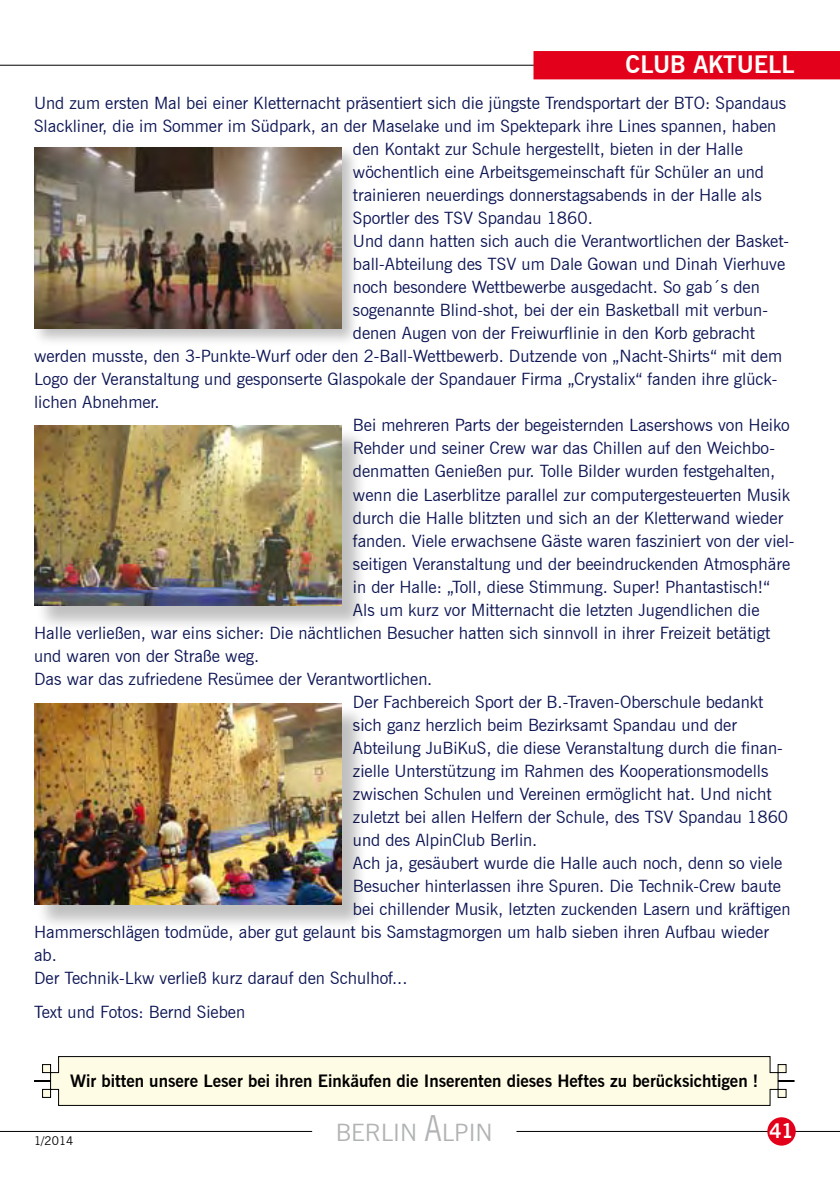
<style>
.page{position:relative;width:840px;height:1191px;background:#fff}
.page>*{position:absolute;margin:0;border:0;box-sizing:border-box;transform-origin:0 0}
.t1{font:24px "News Gothic BT";color:#b1b3b4}
.t2{font:700 24px "News Gothic BT";color:#fffffd}
.t3{font:700 20px "News Gothic BT";color:#fffffd}
.t4{font:17px "News Gothic BT";color:#0e1654}
.t5{font:700 17px "News Gothic BT";color:#000}
.t6{font:12px "News Gothic BT";color:#000}
.s1{font-size:36px}
</style>
<div class="page">
<hr style="left:0;top:65px;width:788px;height:1px;background:#000">
<div style="left:533px;top:51px;width:306px;height:28px;background:#e2001a"></div>
<hr style="left:516px;top:1131px;width:323px;height:1px;background:#000">
<div style="left:767px;top:1118px;width:27px;height:26px;background:#e2001a;border-radius:50%"></div>
<div style="left:766px;top:1117px;width:29px;height:28px;border:2px solid #e2001a;border-radius:50%"></div>
<hr style="left:0;top:1131px;width:312px;height:1px;background:#000">
<div style="left:31px;top:144px;width:337px;height:211px;background:#000;opacity:.25"></div>
<img style="left:34px;top:147px;width:307px;height:181px">
<div style="left:35px;top:427px;width:341px;height:213px;background:#000;opacity:.25"></div>
<img style="left:34px;top:425px;width:307px;height:180px">
<div style="left:35px;top:704px;width:341px;height:234px;background:#000;opacity:.25"></div>
<img style="left:34px;top:703px;width:307px;height:201px">
<svg style="left:34px;top:1056px;width:760px;height:50px"></svg>
<h1 class="t2" style="left:625px;top:50px;width:170px">CLUB AKTUELL</h1>
<p class="t4" style="left:34px;top:93px;width:753px">Und zum ersten Mal bei einer Kletternacht präsentiert sich die jüngste Trendsportart der BTO: Spandaus</p>
<p class="t4" style="left:34px;top:116px;width:743px">Slackliner, die im Sommer im Südpark, an der Maselake und im Spektepark ihre Lines spannen, haben</p>
<p class="t4" style="left:353px;top:139px;width:391px">den Kontakt zur Schule hergestellt, bieten in der Halle</p>
<p class="t4" style="left:353px;top:162px;width:412px">wöchentlich eine Arbeitsgemeinschaft für Schüler an und</p>
<p class="t4" style="left:353px;top:185px;width:410px">trainieren neuerdings donnerstagsabends in der Halle als</p>
<p class="t4" style="left:353px;top:208px;width:241px">Sportler des TSV Spandau 1860.</p>
<p class="t4" style="left:353px;top:231px;width:437px">Und dann hatten sich auch die Verantwortlichen der Basket-</p>
<p class="t4" style="left:353px;top:254px;width:433px">ball-Abteilung des TSV um Dale Gowan und Dinah Vierhuve</p>
<p class="t4" style="left:353px;top:277px;width:408px">noch besondere Wettbewerbe ausgedacht. So gab´s den</p>
<p class="t4" style="left:353px;top:300px;width:416px">sogenannte Blind-shot, bei der ein Basketball mit verbun-</p>
<p class="t4" style="left:353px;top:323px;width:403px">denen Augen von der Freiwurflinie in den Korb gebracht</p>
<p class="t4" style="left:34px;top:346px;width:749px">werden musste, den 3-Punkte-Wurf oder den 2-Ball-Wettbewerb. Dutzende von „Nacht-Shirts“ mit dem</p>
<p class="t4" style="left:34px;top:369px;width:744px">Logo der Veranstaltung und gesponserte Glaspokale der Spandauer Firma „Crystalix“ fanden ihre glück-</p>
<p class="t4" style="left:34px;top:392px;width:127px">lichen Abnehmer.</p>
<p class="t4" style="left:353px;top:415px;width:438px">Bei mehreren Parts der begeisternden Lasershows von Heiko</p>
<p class="t4" style="left:353px;top:438px;width:423px">Rehder und seiner Crew war das Chillen auf den Weichbo-</p>
<p class="t4" style="left:353px;top:461px;width:423px">denmatten Genießen pur. Tolle Bilder wurden festgehalten,</p>
<p class="t4" style="left:353px;top:484px;width:438px">wenn die Laserblitze parallel zur computergesteuerten Musik</p>
<p class="t4" style="left:353px;top:507px;width:431px">durch die Halle blitzten und sich an der Kletterwand wieder</p>
<p class="t4" style="left:353px;top:530px;width:443px">fanden. Viele erwachsene Gäste waren fasziniert von der viel-</p>
<p class="t4" style="left:353px;top:553px;width:438px">seitigen Veranstaltung und der beeindruckenden Atmosphäre</p>
<p class="t4" style="left:353px;top:576px;width:418px">in der Halle: „Toll, diese Stimmung. Super! Phantastisch!“</p>
<p class="t4" style="left:353px;top:599px;width:408px">Als um kurz vor Mitternacht die letzten Jugendlichen die</p>
<p class="t4" style="left:34px;top:622px;width:737px">Halle verließen, war eins sicher: Die nächtlichen Besucher hatten sich sinnvoll in ihrer Freizeit betätigt</p>
<p class="t4" style="left:34px;top:645px;width:226px">und waren von der Straße weg.</p>
<p class="t4" style="left:34px;top:668px;width:399px">Das war das zufriedene Resümee der Verantwortlichen.</p>
<p class="t4" style="left:353px;top:691px;width:412px">Der Fachbereich Sport der B.-Traven-Oberschule bedankt</p>
<p class="t4" style="left:353px;top:714px;width:385px">sich ganz herzlich beim Bezirksamt Spandau und der</p>
<p class="t4" style="left:353px;top:737px;width:431px">Abteilung JuBiKuS, die diese Veranstaltung durch die finan-</p>
<p class="t4" style="left:353px;top:760px;width:417px">zielle Unterstützung im Rahmen des Kooperationsmodells</p>
<p class="t4" style="left:353px;top:783px;width:420px">zwischen Schulen und Vereinen ermöglicht hat. Und nicht</p>
<p class="t4" style="left:353px;top:806px;width:436px">zuletzt bei allen Helfern der Schule, des TSV Spandau 1860</p>
<p class="t4" style="left:353px;top:829px;width:186px">und des AlpinClub Berlin.</p>
<p class="t4" style="left:353px;top:852px;width:430px">Ach ja, gesäubert wurde die Halle auch noch, denn so viele</p>
<p class="t4" style="left:353px;top:875px;width:429px">Besucher hinterlassen ihre Spuren. Die Technik-Crew baute</p>
<p class="t4" style="left:353px;top:898px;width:439px">bei chillender Musik, letzten zuckenden Lasern und kräftigen</p>
<p class="t4" style="left:34px;top:921px;width:736px">Hammerschlägen todmüde, aber gut gelaunt bis Samstagmorgen um halb sieben ihren Aufbau wieder</p>
<p class="t4" style="left:34px;top:944px;width:24px">ab.</p>
<p class="t4" style="left:34px;top:967px;width:374px">Der Technik-Lkw verließ kurz darauf den Schulhof...</p>
<p class="t4" style="left:34px;top:1001px;width:212px">Text und Fotos: Bernd Sieben</p>
<p class="t5" style="left:70px;top:1070px;width:689px">Wir bitten unsere Leser bei ihren Einkäufen die Inserenten dieses Heftes zu berücksichtigen !</p>
<p class="t6" style="left:34px;top:1133px;width:41px">1/2014</p>
<h1 class="t1" style="left:335px;top:1118px;width:158px">BERLIN <span class="s1">A</span>LPIN</h1>
<p class="t3" style="left:769px;top:1118px;width:26px">41</p>
</div>
